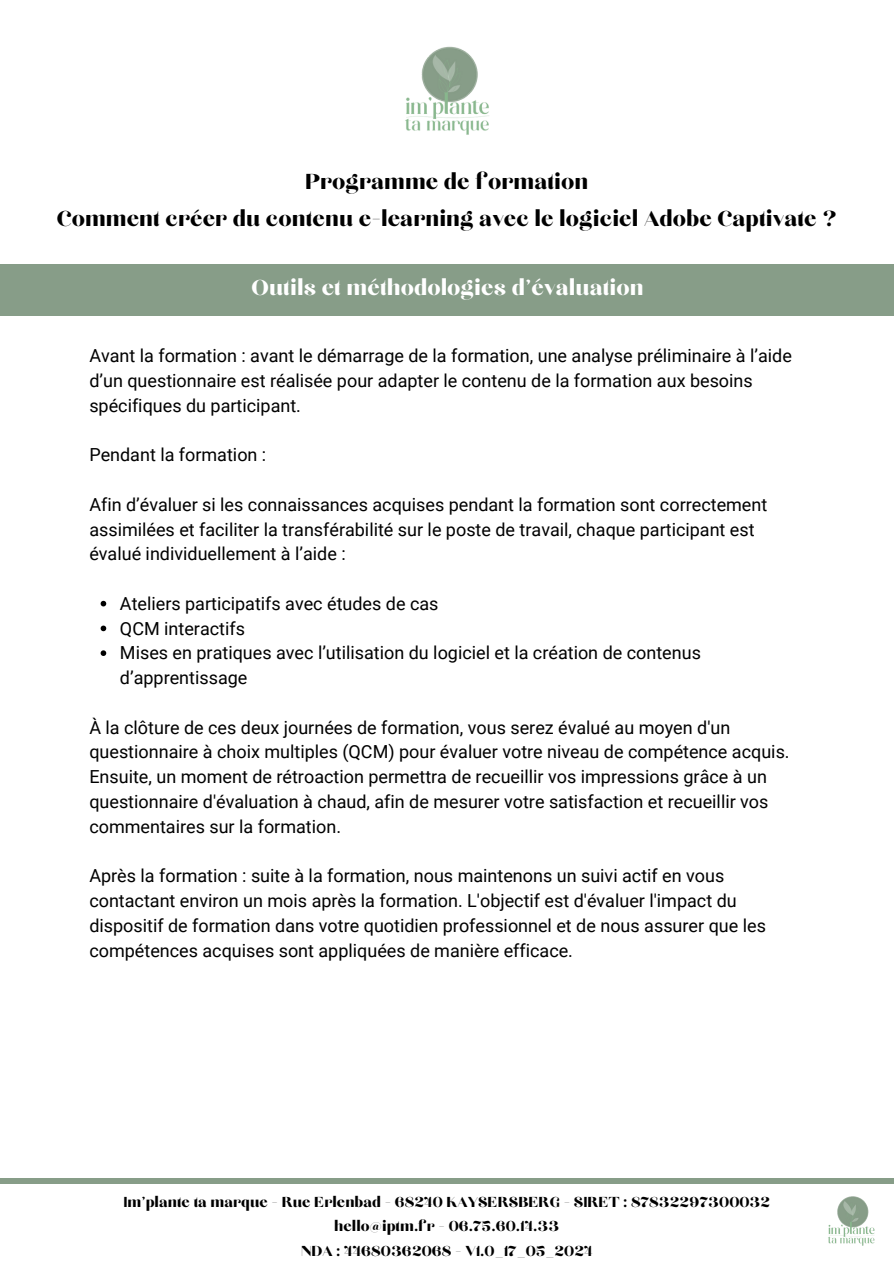
<style>
.page{position:relative;width:894px;height:1264px;background:#fff}
.page>*{position:absolute;margin:0;border:0;box-sizing:border-box;transform-origin:0 0}
.t1{font:27px/37.2px "Chloe";color:#000;text-align:center}
.t2{font:27px "Chloe";color:#fff}
.t3{font:18px/24.8px "Roboto";color:#000}
.t4{font:18px "Chloe";color:#000}
</style>
<div class="page">
<img style="left:405px;top:46px;width:84px;height:89px">
<img style="left:828px;top:1196px;width:47px;height:50px">
<div style="left:0;top:264px;width:893px;height:51px;background:#879d88"></div>
<div style="left:0;top:1178px;width:893px;height:6px;background:#879d88"></div>
<svg style="left:101px;top:601px;width:5px;height:5px"></svg>
<svg style="left:101px;top:625px;width:5px;height:6px"></svg>
<svg style="left:101px;top:650px;width:5px;height:6px"></svg>
<p class="t1" style="left:57px;top:164px;width:781px">Programme de formation<br>Comment créer du contenu e-learning avec le logiciel Adobe Captivate ?</p>
<p class="t2" style="left:251px;top:275px;width:393px">Outils et méthodologies d’évaluation</p>
<p class="t3" style="left:89px;top:344px;width:703px">Avant la formation : avant le démarrage de la formation, une analyse préliminaire à l’aide d’un questionnaire est réalisée pour adapter le contenu de la formation aux besoins spécifiques du participant.</p>
<p class="t3" style="left:89px;top:443px;width:178px">Pendant la formation :</p>
<p class="t3" style="left:89px;top:492px;width:679px">Afin d’évaluer si les connaissances acquises pendant la formation sont correctement assimilées et faciliter la transférabilité sur le poste de travail, chaque participant est évalué individuellement à l’aide :</p>
<p class="t3" style="left:120px;top:591px;width:320px">Ateliers participatifs avec études de cas</p>
<p class="t3" style="left:120px;top:616px;width:126px">QCM interactifs</p>
<p class="t3" style="left:120px;top:641px;width:582px">Mises en pratiques avec l’utilisation du logiciel et la création de contenus d’apprentissage</p>
<p class="t3" style="left:89px;top:715px;width:701px">À la clôture de ces deux journées de formation, vous serez évalué au moyen d'un questionnaire à choix multiples (QCM) pour évaluer votre niveau de compétence acquis.<br>Ensuite, un moment de rétroaction permettra de recueillir vos impressions grâce à un questionnaire d'évaluation à chaud, afin de mesurer votre satisfaction et recueillir vos commentaires sur la formation.</p>
<p class="t3" style="left:89px;top:863px;width:678px">Après la formation : suite à la formation, nous maintenons un suivi actif en vous contactant environ un mois après la formation. L'objectif est d'évaluer l'impact du dispositif de formation dans votre quotidien professionnel et de nous assurer que les compétences acquises sont appliquées de manière efficace.</p>
<h1 class="t4" style="left:123px;top:1193px;width:648px">Im’plante ta marque - Rue Erlenbad - 68240 KAYSERSBERG - SIRET : 87832297300032</h1>
<p class="t4" style="left:334px;top:1217px;width:226px">hello@iptm.fr - 06.75.60.14.33</p>
<p class="t4" style="left:301px;top:1242px;width:293px">NDA : 44680362068 - V1.0_17_05_2024</p>
</div>
